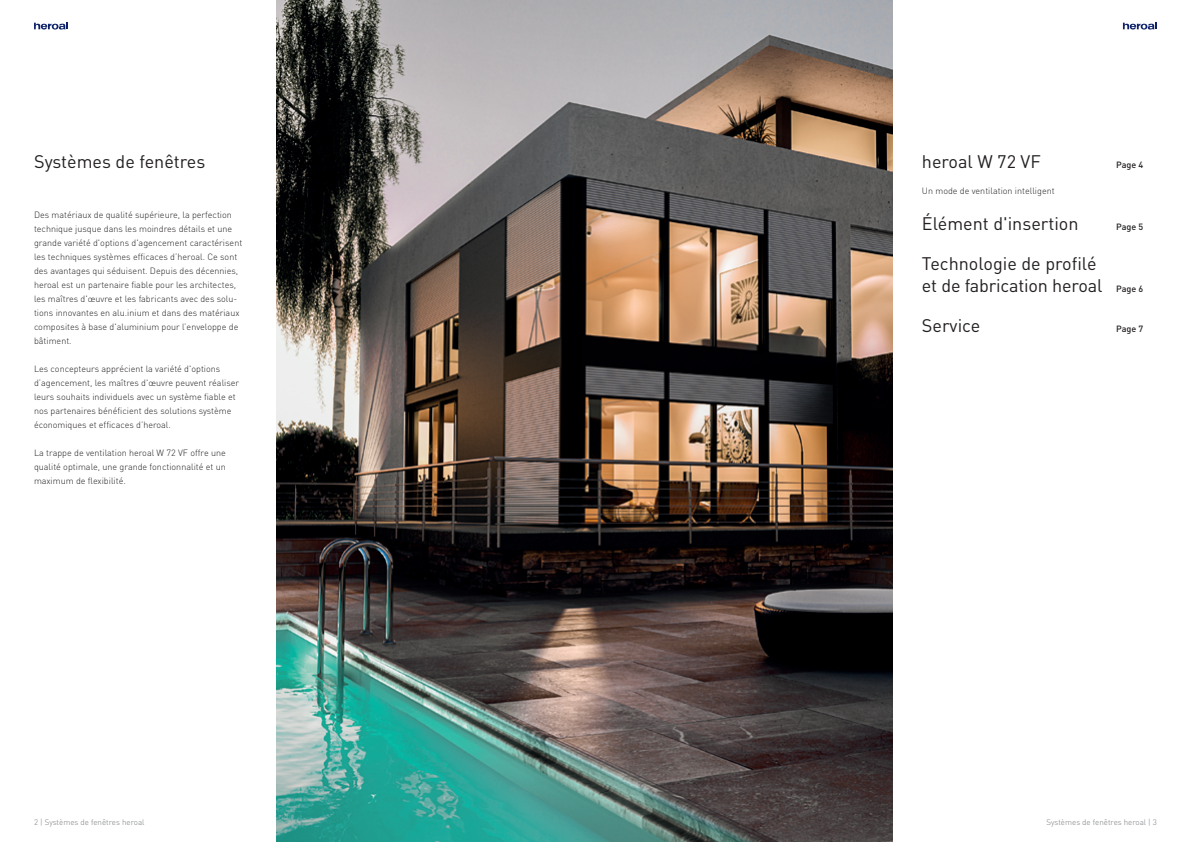
<style>
.page{position:relative;width:1191px;height:842px;background:#fff}
.page>*{position:absolute;margin:0;border:0;box-sizing:border-box;transform-origin:0 0}
.t1{font:18px/22px "DIN Pro";color:#231f20}
.t2{font:300 9px/14px "DIN Pro";color:#231f20}
.t3{font:500 9px "DIN Pro";color:#231f20}
.t4{font:300 8px "DIN Pro";color:#7a7c7f}
.s1{font-weight:500;font-size:9px}
</style>
<div class="page">
<svg style="left:34px;top:23px;width:34px;height:7px"></svg>
<svg style="left:1123px;top:23px;width:34px;height:7px"></svg>
<img style="left:276px;top:0;width:616px;height:842px">
<h1 class="t1" style="left:34px;top:148px;width:173px">Systèmes de fenêtres</h1>
<p class="t2" style="left:34px;top:207px;width:210px">Des matériaux de qualité supérieure, la perfection technique jusque dans les moindres détails et une grande variété d'options d'agencement caractérisent les techniques systèmes efficaces d’heroal. Ce sont des avantages qui séduisent. Depuis des décennies, heroal est un partenaire fiable pour les architectes, les maîtres d'œuvre et les fabricants avec des solu&shy;tions innovantes en alu.inium et dans des matériaux composites à base d'aluminium pour l’enveloppe de bâtiment.</p>
<p class="t2" style="left:34px;top:361px;width:207px">Les concepteurs apprécient la variété d'options d’agencement, les maîtres d'œuvre peuvent réaliser leurs souhaits individuels avec un système fiable et nos partenaires bénéficient des solutions système économiques et efficaces d’heroal.</p>
<p class="t2" style="left:34px;top:445px;width:193px;text-align:justify">La trappe de ventilation heroal W 72 VF offre une qualité optimale, une grande fonctionnalité et un maximum de flexibilité.</p>
<h1 class="t1" style="left:922px;top:148px;width:120px">heroal W 72 VF</h1>
<p class="t3" style="left:1116px;top:157px;width:29px">Page 4</p>
<p class="t2" style="left:922px;top:183px;width:134px">Un mode de ventilation intelligent</p>
<h1 class="t1" style="left:922px;top:211px;width:158px">Élément d'insertion</h1>
<p class="t3" style="left:1116px;top:219px;width:29px">Page 5</p>
<h1 class="t1" style="left:922px;top:251px;width:223px">Technologie de profilé<br>et de fabrication heroal <span class="s1">Page 6</span></h1>
<h1 class="t1" style="left:922px;top:313px;width:60px">Service</h1>
<p class="t3" style="left:1116px;top:321px;width:29px">Page 7</p>
<p class="t4" style="left:34px;top:816px;width:112px">2 | Systèmes de fenêtres heroal</p>
<p class="t4" style="left:1046px;top:816px;width:112px">Systèmes de fenêtres heroal | 3</p>
</div>
